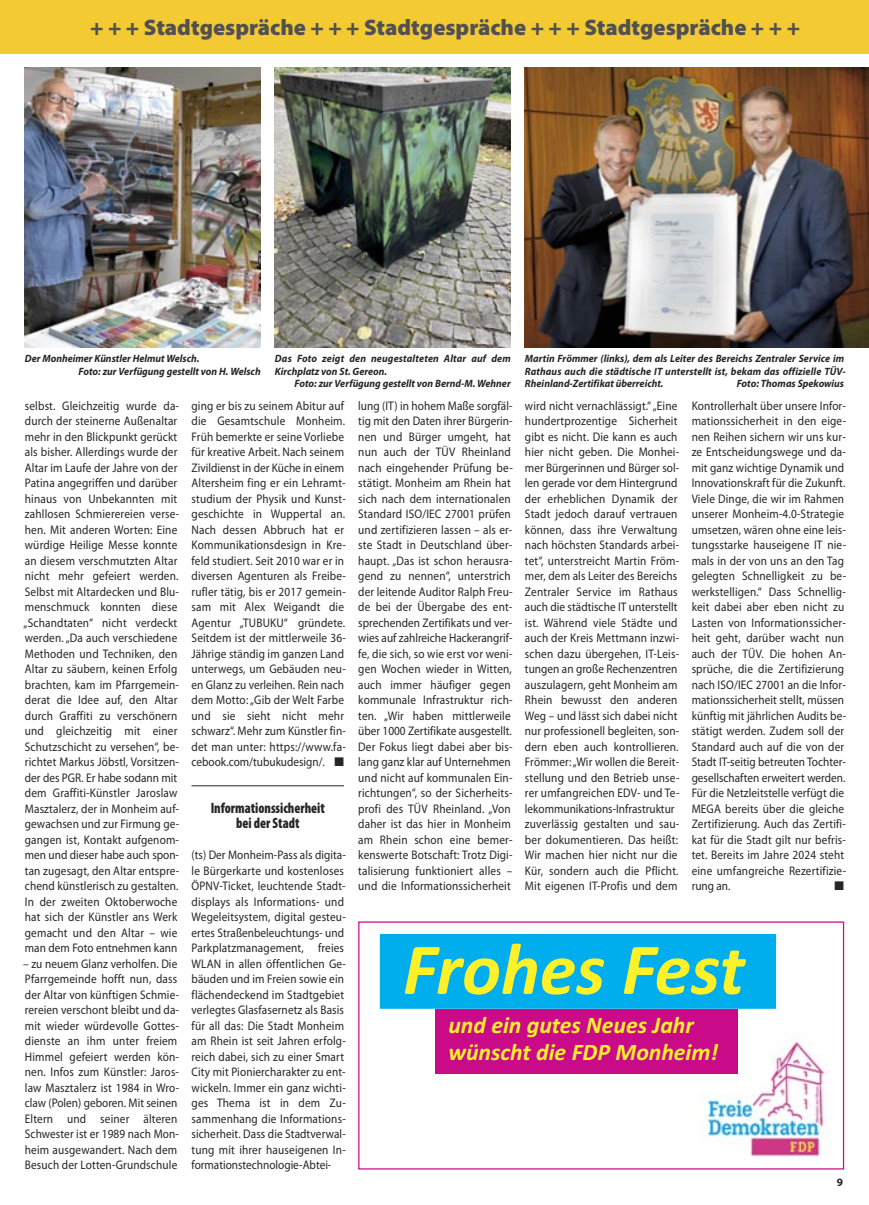
<style>
.page{position:relative;width:869px;height:1205px;background:#fff}
.page>*{position:absolute;margin:0;border:0;box-sizing:border-box;transform-origin:0 0}
.t1{font:italic 700 73.75px "Calibri";color:#fff129}
.t2{font:italic 700 23.75px/26.2px "Calibri";color:#fff129}
.t3{font:900 22.5px "Myriad Pro";color:#525152}
.t4{font:900 condensed 15px/15.5px "Myriad Pro";color:#272526;text-align:center;scale:.9 1}
.t5{font:12.5px/15.5px "Myriad Pro";letter-spacing:.015em;color:#272526;scale:.9 1}
.t6{font:12.5px "Zapf Dingbats ITC";color:#272526}
.t7{font:italic 700 10.62px/12.5px "Myriad Pro";color:#272526;scale:.95 1}
</style>
<div class="page">
<div style="left:0;top:0;width:868px;height:53px;background:#f3ca32"></div>
<hr style="left:191px;top:785px;width:153px;height:1px;background:#272526">
<img style="left:25px;top:67px;width:235px;height:280px">
<img style="left:524px;top:67px;width:344px;height:280px">
<img style="left:275px;top:67px;width:235px;height:280px">
<img style="left:690px;top:1014px;width:141px;height:143px">
<div style="left:380px;top:934px;width:395px;height:74px;background:#00aded"></div>
<div style="left:379px;top:934px;width:396px;height:75px;border:1px solid #00aded"></div>
<div style="left:435px;top:1009px;width:302px;height:64px;background:#ca0b89"></div>
<h3 class="t3" style="left:90px;top:19px;width:711px">+ + + Stadtgespräche + + + Stadtgespräche + + + Stadtgespräche + + +</h3>
<p class="t7" style="left:275px;top:353px;width:250px">Das Foto zeigt den neugestalteten Altar auf dem<br>Kirchplatz von St. Gereon.</p>
<p class="t7" style="left:294px;top:378px;width:229px">Foto: zur Verfügung gestellt von Bernd-M. Wehner</p>
<p class="t7" style="left:78px;top:353px;width:193px;text-indent:-54px">Der Monheimer Künstler Helmut Welsch.<br>Foto: zur Verfügung gestellt von H. Welsch</p>
<p class="t7" style="left:524px;top:353px;width:339px">Martin Frömmer (links), dem als Leiter des Bereichs Zentraler Service im<br>Rathaus auch die städtische IT unterstellt ist, bekam das offizielle TÜV-<br>Rheinland-Zertifikat überreicht.</p>
<p class="t7" style="left:736px;top:378px;width:114px">Foto: Thomas Spekowius</p>
<p class="t5" style="left:24px;top:399px;width:174px">selbst. Gleichzeitig wurde da&shy;durch der steinerne Außenaltar mehr in den Blickpunkt gerückt als bisher. Allerdings wurde der<br>Altar im Laufe der Jahre von der<br>Patina angegriffen und darüber hinaus von Unbekannten mit zahllosen Schmierereien verse&shy;hen. Mit anderen Worten: Eine würdige Heilige Messe konnte an diesem verschmutzten Altar nicht mehr gefeiert werden.<br>Selbst mit Altardecken und Blu&shy;menschmuck konnten diese „Schandtaten“ nicht verdeckt werden. „Da auch verschiedene<br>Methoden und Techniken, den<br>Altar zu säubern, keinen Erfolg brachten, kam im Pfarrgemein&shy;derat die Idee auf, den Altar durch Graffiti zu verschönern und gleichzeitig mit einer<br>Schutzschicht zu versehen“, be&shy;richtet Markus Jöbstl, Vorsitzen&shy;der des PGR. Er habe sodann mit dem Graffiti-Künstler Jaroslaw<br>Masztalerz, der in Monheim auf&shy;gewachsen und zur Firmung ge&shy;gangen ist, Kontakt aufgenom&shy;men und dieser habe auch spon&shy;tan zugesagt, den Altar entspre&shy;chend künstlerisch zu gestalten.<br>In der zweiten Oktoberwoche hat sich der Künstler ans Werk gemacht und den Altar – wie man dem Foto entnehmen kann</p>
<p class="t5" style="left:23px;top:957px;width:175px">– zu neuem Glanz verholfen. Die<br>Pfarrgemeinde hofft nun, dass der Altar von künftigen Schmie&shy;rereien verschont bleibt und da&shy;mit wieder würdevolle Gottes&shy;dienste an ihm unter freiem<br>Himmel gefeiert werden kön&shy;nen. Infos zum Künstler: Jaros&shy;law Masztalerz ist 1984 in Wro&shy;claw (Polen) geboren. Mit seinen<br>Eltern und seiner älteren<br>Schwester ist er 1989 nach Mon&shy;heim ausgewandert. Nach dem<br>Besuch der Lotten-Grundschule</p>
<p class="t5" style="left:191px;top:399px;width:173px">ging er bis zu seinem Abitur auf die Gesamtschule Monheim.<br>Früh bemerkte er seine Vorliebe für kreative Arbeit. Nach seinem<br>Zivildienst in der Küche in einem<br>Altersheim fing er ein Lehramt&shy;studium der Physik und Kunst&shy;geschichte in Wuppertal an.<br>Nach dessen Abbruch hat er<br>Kommunikationsdesign in Kre&shy;feld studiert. Seit 2010 war er in diversen Agenturen als Freibe&shy;rufler tätig, bis er 2017 gemein&shy;sam mit Alex Weigandt die<br>Agentur „TUBUKU“ gründete.<br>Seitdem ist der mittlerweile 36-<br>Jährige ständig im ganzen Land unterwegs, um Gebäuden neu&shy;en Glanz zu verleihen. Rein nach dem Motto: „Gib der Welt Farbe und sie sieht nicht mehr schwarz“. Mehr zum Künstler fin&shy;det man unter: https://www.fa&shy;cebook.com/tubukudesign/. ■</p>
<p class="t4" style="left:210px;top:801px;width:128px">Informationssicherheit bei der Stadt</p>
<p class="t5" style="left:191px;top:848px;width:173px">(ts) Der Monheim-Pass als digita&shy;le Bürgerkarte und kostenloses<br>ÖPNV-Ticket, leuchtende Stadt&shy;displays als Informations- und<br>Wegeleitsystem, digital gesteu&shy;ertes Straßenbeleuchtungs- und<br>Parkplatzmanagement, freies<br>WLAN in allen öffentlichen Ge&shy;bäuden und im Freien sowie ein flächendeckend im Stadtgebiet verlegtes Glasfasernetz als Basis für all das: Die Stadt Monheim am Rhein ist seit Jahren erfolg&shy;reich dabei, sich zu einer Smart<br>City mit Pioniercharakter zu ent&shy;wickeln. Immer ein ganz wichti&shy;ges Thema ist in dem Zu&shy;sammenhang die Informations&shy;sicherheit. Dass die Stadtverwal&shy;tung mit ihrer hauseigenen In&shy;formationstechnologie-Abtei-</p>
<p class="t5" style="left:358px;top:399px;width:173px">lung (IT) in hohem Maße sorgfäl&shy;tig mit den Daten ihrer Bürgerin&shy;nen und Bürger umgeht, hat nun auch der TÜV Rheinland nach eingehender Prüfung be&shy;stätigt. Monheim am Rhein hat sich nach dem internationalen<br>Standard ISO/IEC 27001 prüfen und zertifizieren lassen – als er&shy;ste Stadt in Deutschland über&shy;haupt. „Das ist schon herausra&shy;gend zu nennen“, unterstrich der leitende Auditor Ralph Freu&shy;de bei der Übergabe des ent&shy;sprechenden Zertifikats und ver&shy;wies auf zahlreiche Hackerangrif&shy;fe, die sich, so wie erst vor weni&shy;gen Wochen wieder in Witten, auch immer häufiger gegen kommunale Infrastruktur rich&shy;ten. „Wir haben mittlerweile über 1000 Zertifikate ausgestellt.<br>Der Fokus liegt dabei aber bis&shy;lang ganz klar auf Unternehmen und nicht auf kommunalen Ein&shy;richtungen“, so der Sicherheits&shy;profi des TÜV Rheinland. „Von daher ist das hier in Monheim am Rhein schon eine bemer&shy;kenswerte Botschaft: Trotz Digi&shy;talisierung funktioniert alles – und die Informationssicherheit</p>
<p class="t5" style="left:524px;top:399px;width:173px">wird nicht vernachlässigt.“ „Eine hundertprozentige Sicherheit gibt es nicht. Die kann es auch hier nicht geben. Die Monhei&shy;mer Bürgerinnen und Bürger sol&shy;len gerade vor dem Hintergrund der erheblichen Dynamik der<br>Stadt jedoch darauf vertrauen können, dass ihre Verwaltung nach höchsten Standards arbei&shy;tet“, unterstreicht Martin Fröm&shy;mer, dem als Leiter des Bereichs<br>Zentraler Service im Rathaus auch die städtische IT unterstellt ist. Während viele Städte und auch der Kreis Mettmann inzwi&shy;schen dazu übergehen, IT-Leis&shy;tungen an große Rechenzentren auszulagern, geht Monheim am<br>Rhein bewusst den anderen<br>Weg – und lässt sich dabei nicht nur professionell begleiten, son&shy;dern eben auch kontrollieren.<br>Frömmer: „Wir wollen die Bereit&shy;stellung und den Betrieb unse&shy;rer umfangreichen EDV- und Te&shy;lekommunikations-Infrastruktur zuverlässig gestalten und sau&shy;ber dokumentieren. Das heißt:<br>Wir machen hier nicht nur die<br>Kür, sondern auch die Pflicht.<br>Mit eigenen IT-Profis und dem</p>
<p class="t5" style="left:691px;top:399px;width:173px">Kontrollerhalt über unsere Infor&shy;mationssicherheit in den eige&shy;nen Reihen sichern wir uns kur&shy;ze Entscheidungswege und da&shy;mit ganz wichtige Dynamik und<br>Innovationskraft für die Zukunft.<br>Viele Dinge, die wir im Rahmen unserer Monheim-4.0-Strategie umsetzen, wären ohne eine leis&shy;tungsstarke hauseigene IT nie&shy;mals in der von uns an den Tag gelegten Schnelligkeit zu be&shy;werkstelligen.“ Dass Schnellig&shy;keit dabei aber eben nicht zu<br>Lasten von Informationssicher&shy;heit geht, darüber wacht nun auch der TÜV. Die hohen An&shy;sprüche, die die Zertifizierung nach ISO/IEC 27001 an die Infor&shy;mationssicherheit stellt, müssen künftig mit jährlichen Audits be&shy;stätigt werden. Zudem soll der<br>Standard auch auf die von der<br>Stadt IT-seitig betreuten Tochter&shy;gesellschaften erweitert werden.<br>Für die Netzleitstelle verfügt die<br>MEGA bereits über die gleiche<br>Zertifizierung. Auch das Zertifi&shy;kat für die Stadt gilt nur befris&shy;tet. Bereits im Jahre 2024 steht eine umfangreiche Rezertifizie&shy;rung an.</p>
<p class="t6" style="left:834px;top:880px;width:11px">■</p>
<h1 class="t1" style="left:403px;top:944px;width:343px">Frohes Fest</h1>
<h2 class="t2" style="left:448px;top:1014px;width:271px">und ein gutes Neues Jahr wünscht die FDP Monheim!</h2>
</div>
